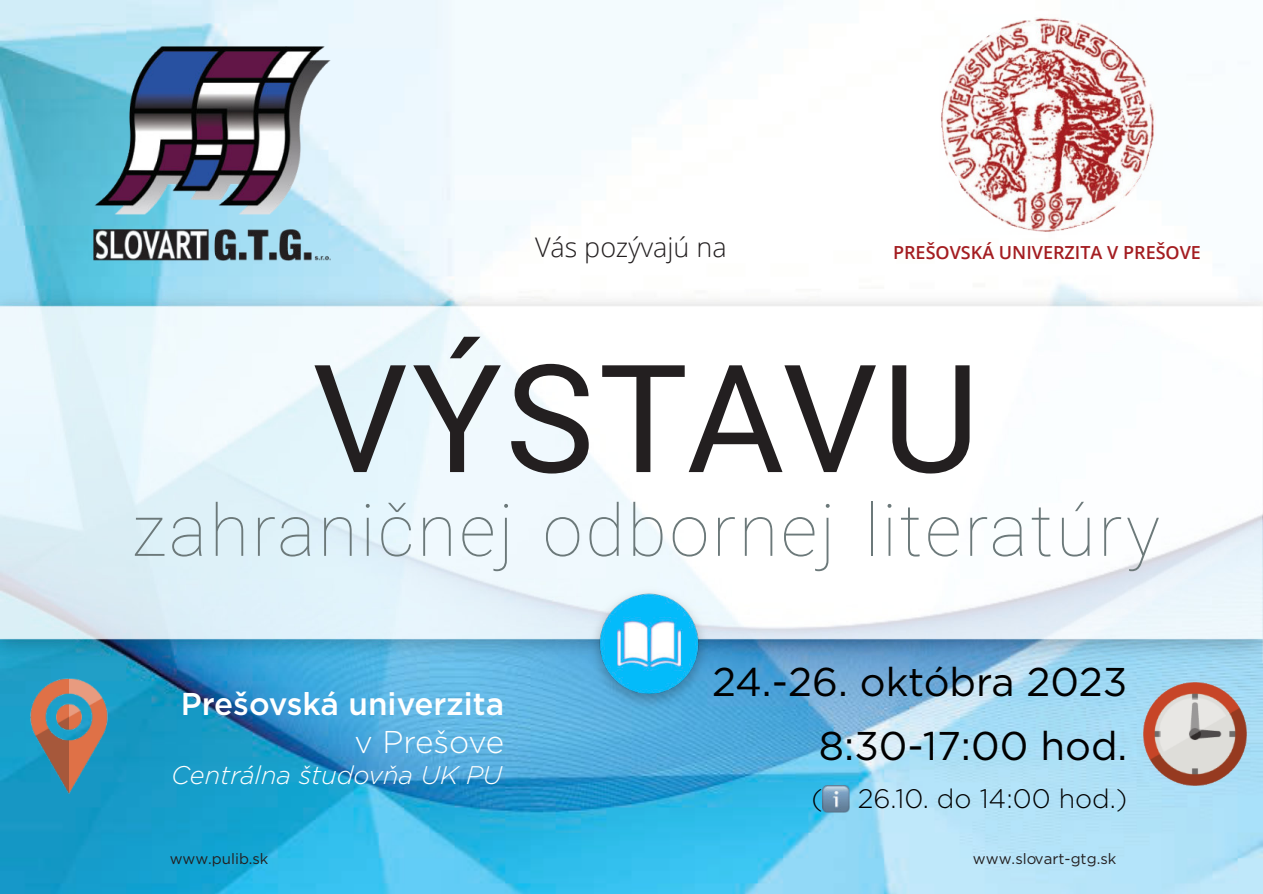
<style>
.page{position:relative;width:1263px;height:894px;background:#fff}
.page>*{position:absolute;margin:0;border:0;box-sizing:border-box;transform-origin:0 0}
.t1{font:150px "Roboto";letter-spacing:.025em;color:#231f20}
.t2{font:100 72px "Roboto";letter-spacing:.04em;color:#6c797a}
.t3{font:40.05px/64.1px "Gotham";color:#000;text-align:right}
.t4{font:500 31.5px "Gotham";color:#fff}
.t5{font:300 31.5px "Gotham";letter-spacing:-.015em;color:#fff}
.t6{font:300 27px "Open Sans";color:#231f20}
.t7{font:300 26.7px "Gotham";color:#000}
.t8{font:italic 300 25.5px "Gotham";color:#fff}
.t9{font:600 18px "Open Sans";color:#a41d21}
.t10{font:15px "Gotham";color:#231f20}
</style>
<div class="page">
<img style="left:0;top:0;width:1263px;height:893px">
<img style="left:0;top:290px;width:1263px;height:372px">
<img style="left:587px;top:586px;width:124px;height:124px">
<img style="left:93px;top:46px;width:238px;height:215px">
<img style="left:1px;top:666px;width:135px;height:135px">
<img style="left:1127px;top:666px;width:135px;height:135px">
<img style="left:939px;top:15px;width:217px;height:219px">
<img style="left:823px;top:785px;width:27px;height:27px">
<p class="t6" style="left:535px;top:236px;width:193px">Vás pozývajú na</p>
<p class="t9" style="left:893px;top:245px;width:309px">PREŠOVSKÁ UNIVERZITA V PREŠOVE</p>
<h1 class="t1" style="left:312px;top:359px;width:668px">VÝSTAVU</h1>
<h2 class="t2" style="left:132px;top:501px;width:1030px">zahraničnej odbornej literatúry</h2>
<p class="t4" style="left:181px;top:690px;width:325px">Prešovská univerzita</p>
<p class="t5" style="left:355px;top:727px;width:151px">v Prešove</p>
<p class="t8" style="left:171px;top:763px;width:332px">Centrálna študovňa UK PU</p>
<p class="t3" style="left:712px;top:651px;width:417px">24.-26. októbra 2023<br>8:30-17:00 hod.</p>
<p class="t7" style="left:812px;top:786px;width:13px">(</p>
<p class="t7" style="left:858px;top:786px;width:271px">26.10. do 14:00 hod.)</p>
<p class="t10" style="left:170px;top:851px;width:100px">www.pulib.sk</p>
<p class="t10" style="left:973px;top:851px;width:145px">www.slovart-gtg.sk</p>
</div>
